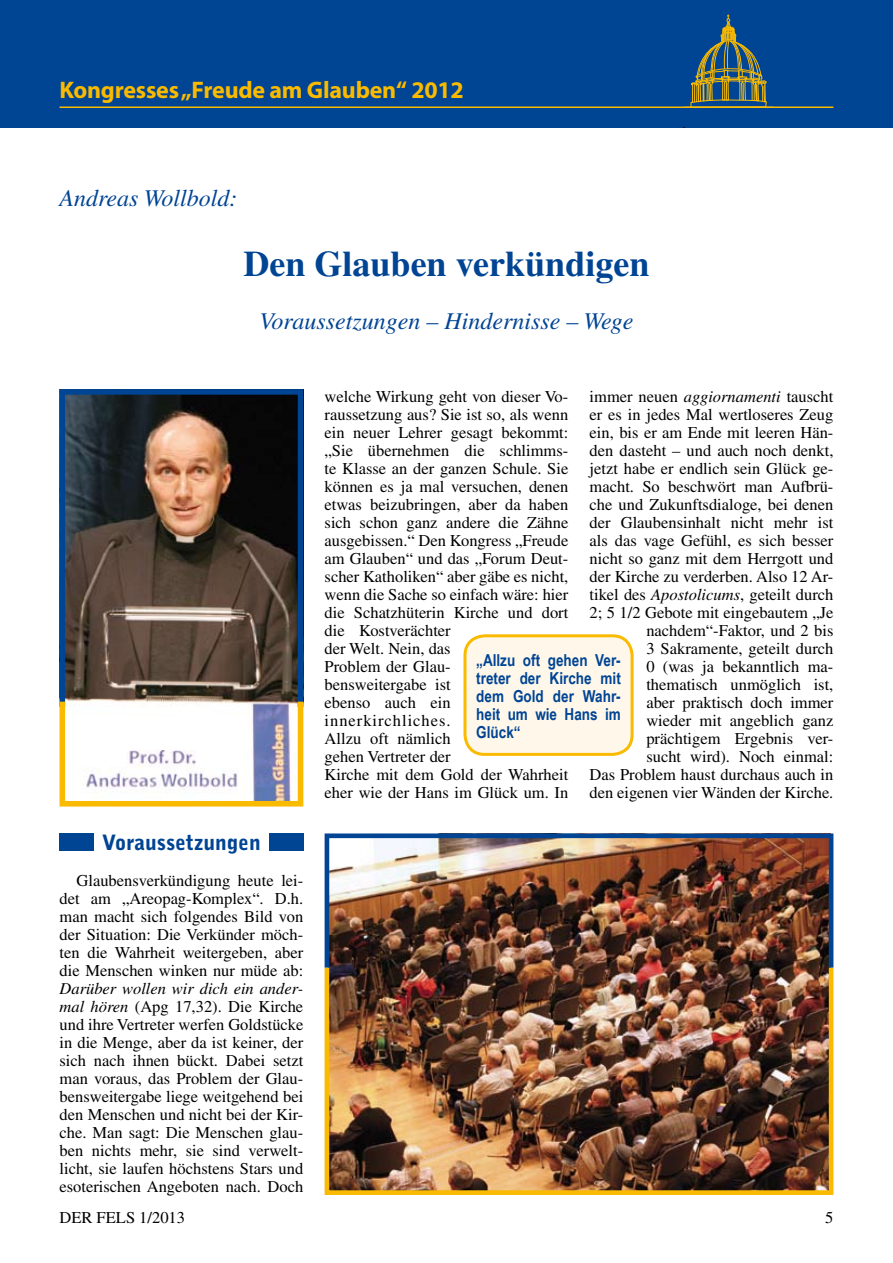
<style>
.page{position:relative;width:893px;height:1263px;background:#fff}
.page>*{position:absolute;margin:0;border:0;box-sizing:border-box;transform-origin:0 0}
.t1{font:700 36px "Times";color:#004494}
.t2{font:italic 24px "Times";color:#004494}
.t3{font:700 24px "Myriad";letter-spacing:-.01em;color:#faba00}
.t4{font:900 21px "Bell Gothic Std";color:#004494}
.t5{font:16.5px/18px "Times";color:#000;text-align:justify}
.t6{font:700 16.5px/18px "Arial Narrow";color:#004494;text-align:justify}
.s1{font-style:italic}
</style>
<div class="page">
<hr style="left:0;top:0;width:1px;height:1263px;background:#ffefaf">
<div style="left:0;top:0;width:893px;height:128px;background:#004494"></div>
<hr style="left:60px;top:106px;width:773px;height:2px;background:#faba00">
<svg style="left:690px;top:14px;width:77px;height:93px"></svg>
<img style="left:59px;top:389px;width:245px;height:307px">
<svg style="left:59px;top:696px;width:245px;height:111px"></svg>
<div style="left:60px;top:833px;width:34px;height:17px;background:#004494"></div>
<div style="left:465px;top:636px;width:167px;height:118px;background:#fff8ea;border-radius:20px"></div>
<div style="left:463px;top:634px;width:171px;height:122px;border:3px solid #faba00;border-radius:20px"></div>
<div style="left:269px;top:833px;width:34px;height:17px;background:#004494"></div>
<img style="left:324px;top:833px;width:510px;height:130px">
<img style="left:324px;top:963px;width:510px;height:232px">
<h2 class="t3" style="left:60px;top:77px;width:406px">Kongresses „Freude am Glauben“ 2012</h2>
<h2 class="t2" style="left:60px;top:185px;width:179px">Andreas Wollbold:</h2>
<h1 class="t1" style="left:244px;top:242px;width:407px">Den Glauben verkündigen</h1>
<h2 class="t2" style="left:260px;top:308px;width:375px">Voraussetzungen – Hindernisse – Wege</h2>
<p class="t5" style="left:325px;top:387px;width:245px;text-align:left">welche Wirkung geht von dieser Vo&shy;raussetzung aus? Sie ist so, als wenn ein neuer Lehrer gesagt bekommt: „Sie übernehmen die schlimms&shy;te Klasse an der ganzen Schule. Sie können es ja mal versuchen, denen etwas beizubringen, aber da haben sich schon ganz andere die Zähne ausgebissen.“ Den Kongress „Freude am Glauben“ und das „Forum Deut&shy;scher Katholiken“ aber gäbe es nicht, wenn die Sache so einfach wäre: hier die Schatzhüterin Kirche und dort die Kostverächter<br>der Welt. Nein, das<br>Problem der Glau-<br>bensweitergabe ist<br>ebenso auch ein innerkirchliches.<br>Allzu oft nämlich<br>gehen Vertreter der<br>Kirche mit dem Gold der Wahrheit eher wie der Hans im Glück um. In</p>
<p class="t5" style="left:590px;top:387px;width:245px;text-align:right">immer neuen <span class="s1">aggiornamenti</span> tauscht er es in jedes Mal wertloseres Zeug ein, bis er am Ende mit leeren Hän&shy;den dasteht – und auch noch denkt, jetzt habe er endlich sein Glück ge&shy;macht. So beschwört man Aufbrü&shy;che und Zukunftsdialoge, bei denen der Glaubensinhalt nicht mehr ist als das vage Gefühl, es sich besser nicht so ganz mit dem Herrgott und der Kirche zu verderben. Also 12 Ar&shy;tikel des <span class="s1">Apostolicums</span>, geteilt durch<br>2; 5 1/2 Gebote mit eingebautem „Je nachdem“-Faktor, und 2 bis<br>3 Sakramente, geteilt durch<br>0 (was ja bekanntlich ma&shy;thematisch unmöglich ist,<br>aber praktisch doch immer<br>wieder mit angeblich ganz prächtigem Ergebnis ver-<br>sucht wird). Noch einmal:<br>Das Problem haust durchaus auch in den eigenen vier Wänden der Kirche.</p>
<p class="t6" style="left:476px;top:651px;width:146px">„Allzu oft gehen Ver&shy;treter der Kirche mit dem Gold der Wahr&shy;heit um wie Hans im Glück“</p>
<p class="t4" style="left:102px;top:830px;width:160px">Voraussetzungen</p>
<p class="t5" style="left:60px;top:872px;width:245px;text-indent:17px">Glaubensverkündigung heute lei&shy;det am „Areopag-Komplex“. D.h. man macht sich folgendes Bild von der Situation: Die Verkünder möch&shy;ten die Wahrheit weitergeben, aber die Menschen winken nur müde ab:</p>
<p class="t5" style="left:60px;top:980px;width:245px"><span class="s1">Darüber wollen wir dich ein ander&shy;mal hören</span> (Apg 17,32). Die Kirche und ihre Vertreter werfen Goldstücke in die Menge, aber da ist keiner, der sich nach ihnen bückt. Dabei setzt man voraus, das Problem der Glau&shy;bensweitergabe liege weitgehend bei den Menschen und nicht bei der Kir&shy;che. Man sagt: Die Menschen glau&shy;ben nichts mehr, sie sind verwelt&shy;licht, sie laufen höchstens Stars und esoterischen Angeboten nach. Doch</p>
<p class="t5" style="left:60px;top:1209px;width:127px">DER FELS 1/2013</p>
<p class="t5" style="left:825px;top:1209px;width:10px">5</p>
</div>
